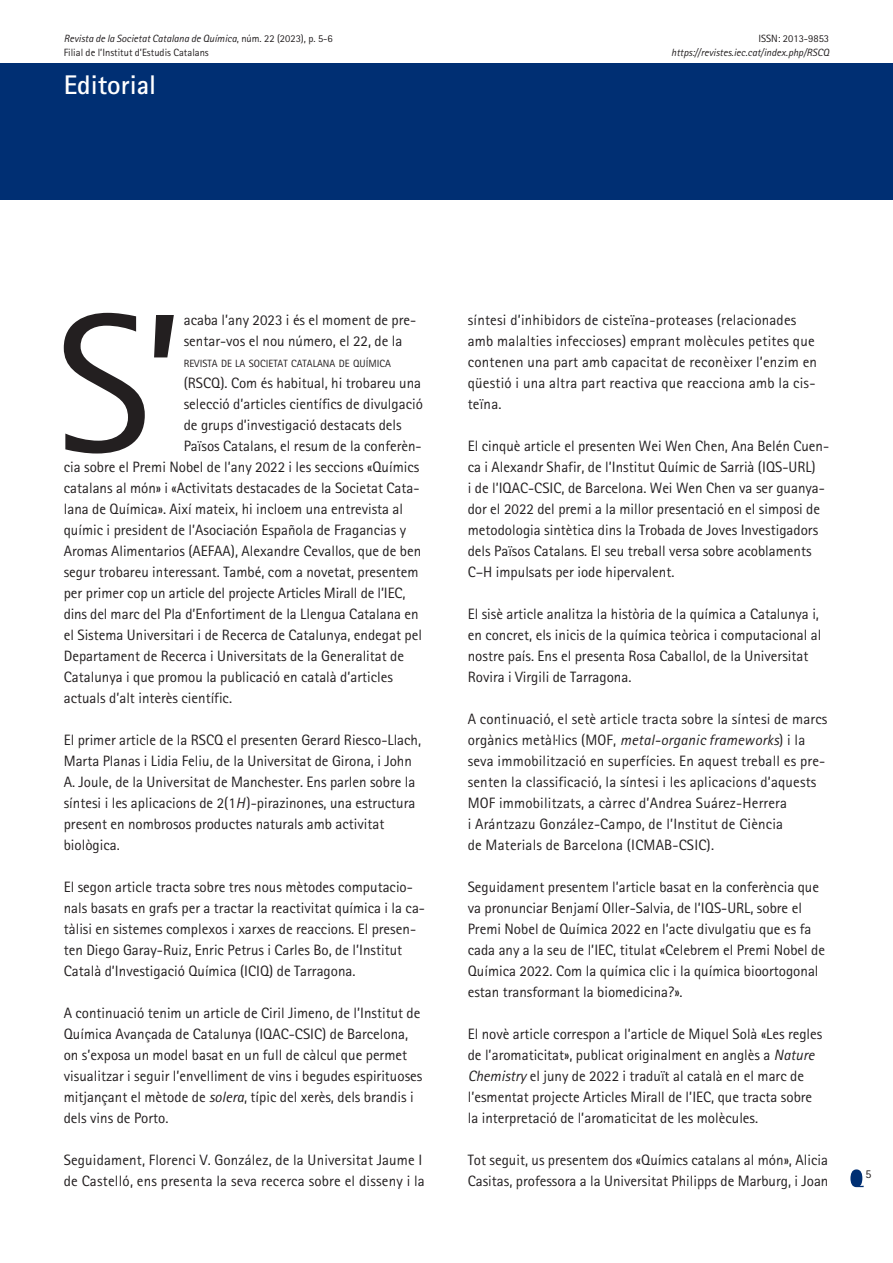
<style>
.page{position:relative;width:893px;height:1263px;background:#fff}
.page>*{position:absolute;margin:0;border:0;box-sizing:border-box;transform-origin:0 0}
.t1{font:197.55px "Rotis Sans Serif Std";color:#231f20}
.t2{font:700 27px "Rotis Sans Serif Std";color:#fff}
.t3{font:15px/21px "Rotis Sans Serif Std";color:#231f20}
.t4{font:12px "Rotis Sans Serif Std";color:#231f20}
.t5{font:italic 10.5px "Rotis Sans Serif Std";color:#231f20}
.t6{font:10.5px "Rotis Sans Serif Std";color:#231f20}
.t7{font:10.5px "Rotis Sans Serif Std";color:#231f20}
.s1{font-style:normal}
.s2{font-style:italic}
</style>
<div class="page">
<svg style="left:850px;top:1169px;width:14px;height:18px"></svg>
<div style="left:0;top:64px;width:893px;height:136px;background:#002f73"></div>
<p class="t5" style="left:64px;top:33px;width:270px">Revista de la Societat Catalana de Química<span class="s1">, núm. 22 (2023), p. 5-6</span></p>
<p class="t6" style="left:758px;top:33px;width:72px">ISSN: 2013-9853</p>
<p class="t6" style="left:64px;top:46px;width:147px">Filial de l’Institut d’Estudis Catalans</p>
<p class="t5" style="left:671px;top:46px;width:160px">https://revistes.iec.cat/index.php/RSCQ</p>
<h2 class="t2" style="left:64px;top:68px;width:94px">Editorial</h2>
<h1 class="t1" style="left:56px;top:268px;width:129px">S’</h1>
<p class="t3" style="left:184px;top:310px;width:234px">acaba l’any 2023 i és el moment de pre&shy;sentar-vos el nou número, el 22, de la</p>
<p class="t7" style="left:184px;top:358px;width:209px">REVISTA DE LA SOCIETAT CATALANA DE QUÍMICA</p>
<p class="t3" style="left:184px;top:373px;width:239px">(RSCQ). Com és habitual, hi trobareu una</p>
<p class="t3" style="left:184px;top:394px;width:241px">selecció d’articles científics de divulgació</p>
<p class="t3" style="left:184px;top:415px;width:220px">de grups d’investigació destacats dels</p>
<p class="t3" style="left:184px;top:436px;width:239px">Països Catalans, el resum de la conferèn-</p>
<p class="t3" style="left:64px;top:457px;width:357px">cia sobre el Premi Nobel de l’any 2022 i les seccions «Químics</p>
<p class="t3" style="left:64px;top:478px;width:357px">catalans al món» i «Activitats destacades de la Societat Cata-</p>
<p class="t3" style="left:64px;top:499px;width:341px">lana de Química». Així mateix, hi incloem una entrevista al</p>
<p class="t3" style="left:64px;top:520px;width:344px">químic i president de l’Asociación Española de Fragancias y</p>
<p class="t3" style="left:64px;top:541px;width:359px">Aromas Alimentarios (AEFAA), Alexandre Cevallos, que de ben</p>
<p class="t3" style="left:64px;top:562px;width:356px">segur trobareu interessant. També, com a novetat, presentem</p>
<p class="t3" style="left:64px;top:583px;width:343px">per primer cop un article del projecte Articles Mirall de l’IEC,</p>
<p class="t3" style="left:64px;top:604px;width:357px">dins del marc del Pla d’Enfortiment de la Llengua Catalana en</p>
<p class="t3" style="left:64px;top:625px;width:360px">el Sistema Universitari i de Recerca de Catalunya, endegat pel</p>
<p class="t3" style="left:64px;top:646px;width:342px">Departament de Recerca i Universitats de la Generalitat de</p>
<p class="t3" style="left:64px;top:667px;width:331px">Catalunya i que promou la publicació en català d’articles</p>
<p class="t3" style="left:64px;top:688px;width:170px">actuals d’alt interès científic.</p>
<p class="t3" style="left:64px;top:730px;width:359px">El primer article de la RSCQ el presenten Gerard Riesco-Llach, Marta Planas i Lidia Feliu, de la Universitat de Girona, i John A. Joule, de la Universitat de Manchester. Ens parlen sobre la síntesi i les aplicacions de 2(1<span class="s2">H</span>)-pirazinones, una estructura present en nombrosos productes naturals amb activitat biològica.</p>
<p class="t3" style="left:64px;top:877px;width:363px">El segon article tracta sobre tres nous mètodes computacio&shy;nals basats en grafs per a tractar la reactivitat química i la ca&shy;tàlisi en sistemes complexos i xarxes de reaccions. El presen&shy;ten Diego Garay-Ruiz, Enric Petrus i Carles Bo, de l’Institut Català d’Investigació Química (ICIQ) de Tarragona.</p>
<p class="t3" style="left:64px;top:1003px;width:360px">A continuació tenim un article de Ciril Jimeno, de l’Institut de Química Avançada de Catalunya (IQAC-CSIC) de Barcelona, on s’exposa un model basat en un full de càlcul que permet visualitzar i seguir l’envelliment de vins i begudes espirituoses mitjançant el mètode de <span class="s2">solera</span>, típic del xerès, dels brandis i dels vins de Porto.</p>
<p class="t3" style="left:64px;top:1150px;width:363px">Seguidament, Florenci V. González, de la Universitat Jaume I de Castelló, ens presenta la seva recerca sobre el disseny i la</p>
<p class="t3" style="left:468px;top:310px;width:351px">síntesi d’inhibidors de cisteïna-proteases (relacionades amb malalties infeccioses) emprant molècules petites que contenen una part amb capacitat de reconèixer l’enzim en qüestió i una altra part reactiva que reacciona amb la cis&shy;teïna.</p>
<p class="t3" style="left:468px;top:436px;width:363px">El cinquè article el presenten Wei Wen Chen, Ana Belén Cuen&shy;ca i Alexandr Shafir, de l’Institut Químic de Sarrià (IQS-URL)<br>i de l’IQAC-CSIC, de Barcelona. Wei Wen Chen va ser guanya&shy;dor el 2022 del premi a la millor presentació en el simposi de metodologia sintètica dins la Trobada de Joves Investigadors dels Països Catalans. El seu treball versa sobre acoblaments C–H impulsats per iode hipervalent.</p>
<p class="t3" style="left:468px;top:604px;width:355px">El sisè article analitza la història de la química a Catalunya i, en concret, els inicis de la química teòrica i computacional al nostre país. Ens el presenta Rosa Caballol, de la Universitat Rovira i Virgili de Tarragona.</p>
<p class="t3" style="left:468px;top:709px;width:361px">A continuació, el setè article tracta sobre la síntesi de marcs orgànics metàl·lics (MOF, <span class="s2">metal-organic frameworks</span>) i la seva immobilització en superfícies. En aquest treball es pre&shy;senten la classificació, la síntesi i les aplicacions d’aquests MOF immobilitzats, a càrrec d’Andrea Suárez-Herrera<br>i Arántzazu González-Campo, de l’Institut de Ciència<br>de Materials de Barcelona (ICMAB-CSIC).</p>
<p class="t3" style="left:468px;top:877px;width:359px">Seguidament presentem l’article basat en la conferència que va pronunciar Benjamí Oller-Salvia, de l’IQS-URL, sobre el Premi Nobel de Química 2022 en l’acte divulgatiu que es fa cada any a la seu de l’IEC, titulat «Celebrem el Premi Nobel de Química 2022. Com la química clic i la química bioortogonal estan transformant la biomedicina?».</p>
<p class="t3" style="left:468px;top:1024px;width:356px">El novè article correspon a l’article de Miquel Solà «Les regles de l’aromaticitat», publicat originalment en anglès a <span class="s2">Nature Chemistry</span> el juny de 2022 i traduït al català en el marc de l’esmentat projecte Articles Mirall de l’IEC, que tracta sobre la interpretació de l’aromaticitat de les molècules.</p>
<p class="t3" style="left:468px;top:1150px;width:362px">Tot seguit, us presentem dos «Químics catalans al món», Alicia<br>Casitas, professora a la Universitat Philipps de Marburg, i Joan</p>
<p class="t4" style="left:865px;top:1167px;width:7px">5</p>
</div>
